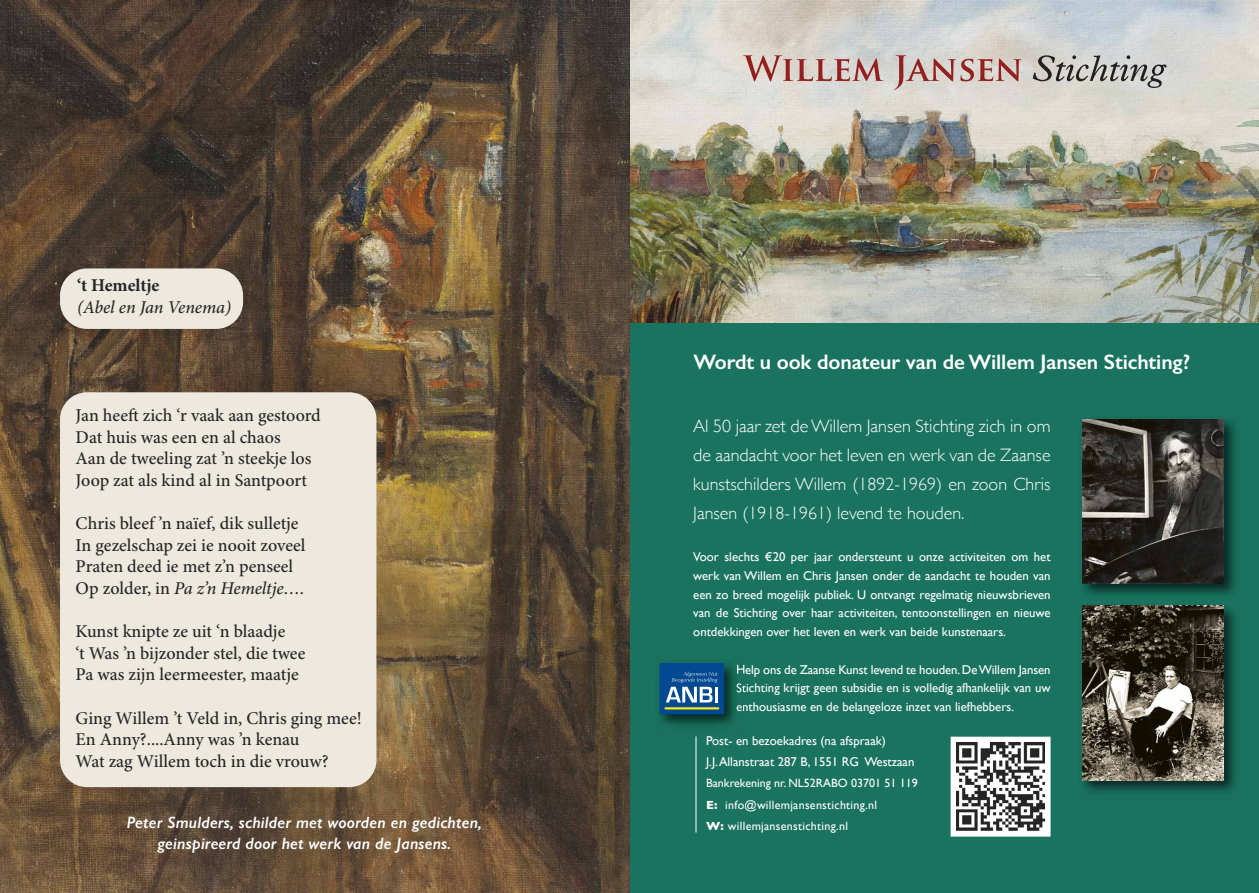
<style>
.page{position:relative;width:1259px;height:893px;background:#fff}
.page>*{position:absolute;margin:0;border:0;box-sizing:border-box;transform-origin:0 0}
.t1{font:600 21px "Gill Sans";letter-spacing:-.005em;color:#fff}
.t2{font:500 18px "Minion Pro";color:#272526}
.t3{font:300 18px/29.1px "Gill Sans";color:#fff;text-align:justify}
.t4{font:italic 500 18px "Minion Pro";letter-spacing:-.005em;color:#272526}
.t5{font:700 18px "Minion Pro";letter-spacing:-.005em;color:#272526}
.t6{font:italic 600 16.5px "Gill Sans";letter-spacing:.01em;color:#fff}
.t7{font:12.75px/18.8px "Gill Sans";color:#fff;text-align:justify}
.t8{font:12px "Gill Sans";letter-spacing:.025em;color:#fff}
.t9{font:12px "Gill Sans";color:#fff}
.s1{font-style:normal}
.s2{font-weight:700}
</style>
<div class="page">
<div style="left:629px;top:322px;width:630px;height:571px;background:#1a735f"></div>
<img style="left:659px;top:663px;width:85px;height:63px">
<svg style="left:737px;top:665px;width:7px;height:11px"></svg>
<svg style="left:736px;top:683px;width:8px;height:12px"></svg>
<svg style="left:736px;top:702px;width:8px;height:9px"></svg>
<div style="left:659px;top:663px;width:65px;height:51px;background:#014990;border-radius:2px"></div>
<svg style="left:666px;top:672px;width:51px;height:30px"></svg>
<hr style="left:664px;top:707px;width:55px;height:2px;background:#ffee01">
<img style="left:629px;top:0;width:630px;height:322px">
<svg style="left:743px;top:55px;width:140px;height:26px;background:#c6a5a0"></svg>
<svg style="left:894px;top:55px;width:127px;height:35px;background:#c9afaa"></svg>
<svg style="left:1032px;top:55px;width:134px;height:33px;background:#b1afac"></svg>
<img style="left:1082px;top:419px;width:154px;height:177px">
<img style="left:1082px;top:420px;width:142px;height:164px">
<img style="left:1082px;top:605px;width:154px;height:188px">
<img style="left:1082px;top:606px;width:142px;height:175px">
<div style="left:950px;top:737px;width:100px;height:100px;border:6px solid #fff"></div>
<img style="left:956px;top:743px;width:88px;height:88px">
<hr style="left:695px;top:736px;width:1px;height:97px;background:#fff">
<img style="left:0;top:0;width:629px;height:893px">
<div style="left:60px;top:392px;width:316px;height:395px;background:#ede9df;border-radius:27px"></div>
<div style="left:60px;top:268px;width:183px;height:61px;background:#ede9df;border-radius:27px"></div>
<p class="t5" style="left:77px;top:274px;width:84px">‘t Hemeltje</p>
<p class="t4" style="left:77px;top:300px;width:156px">(Abel en Jan Venema)</p>
<p class="t2" style="left:76px;top:408px;width:247px">Jan heeft zich ‘r vaak aan gestoord</p>
<p class="t2" style="left:76px;top:430px;width:207px">Dat huis was een en al chaos</p>
<p class="t2" style="left:76px;top:452px;width:237px">Aan de tweeling zat ’n steekje los</p>
<p class="t2" style="left:76px;top:473px;width:233px">Joop zat als kind al in Santpoort</p>
<p class="t2" style="left:76px;top:516px;width:224px">Chris bleef ’n naïef, dik sulletje</p>
<p class="t2" style="left:76px;top:538px;width:231px">In gezelschap zei ie nooit zoveel</p>
<p class="t2" style="left:76px;top:560px;width:219px">Praten deed ie met z’n penseel</p>
<p class="t4" style="left:76px;top:581px;width:230px"><span class="s1">Op zolder, in</span> Pa z’n Hemeltje….</p>
<p class="t2" style="left:76px;top:624px;width:211px">Kunst knipte ze uit ‘n blaadje</p>
<p class="t2" style="left:76px;top:646px;width:231px">‘t Was ’n bijzonder stel, die twee</p>
<p class="t2" style="left:76px;top:668px;width:225px">Pa was zijn leermeester, maatje</p>
<p class="t2" style="left:76px;top:711px;width:288px">Ging Willem ’t Veld in, Chris ging mee!</p>
<p class="t2" style="left:76px;top:732px;width:225px">En Anny?....Anny was ’n kenau</p>
<p class="t2" style="left:76px;top:754px;width:254px">Wat zag Willem toch in die vrouw?</p>
<p class="t1" style="left:693px;top:349px;width:498px">Wordt u ook donateur van de Willem Jansen Stichting?</p>
<p class="t3" style="left:693px;top:412px;width:359px">Al 50 jaar zet de Willem Jansen Stichting zich in om de aandacht voor het leven en werk van de Zaanse kunstschilders Willem (1892-1969) en zoon Chris Jansen (1918-1961) levend te houden.</p>
<p class="t7" style="left:693px;top:547px;width:359px">Voor slechts €20 per jaar ondersteunt u onze activiteiten om het werk van Willem en Chris Jansen onder de aandacht te houden van een zo breed mogelijk publiek. U ontvangt regelmatig nieuwsbrieven van de Stichting over haar activiteiten, tentoonstellingen en nieuwe ontdekkingen over het leven en werk van beide kunstenaars.</p>
<p class="t7" style="left:736px;top:660px;width:316px">Help ons de Zaanse Kunst levend te houden. De Willem Jansen Stichting krijgt geen subsidie en is volledig afhankelijk van uw enthousiasme en de belangeloze inzet van liefhebbers.</p>
<p class="t7" style="left:706px;top:731px;width:210px;line-height:21px">Post- en bezoekadres (na afspraak)<br>J.J. Allanstraat 287 B, 1551 RG Westzaan</p>
<p class="t9" style="left:706px;top:776px;width:213px">Bankrekening nr. NL52RABO 03701 51 119</p>
<p class="t8" style="left:706px;top:797px;width:173px"><span class="s2">E:</span> info@willemjansenstichting.nl</p>
<p class="t6" style="left:127px;top:813px;width:357px">Peter Smulders, schilder met woorden en gedichten,</p>
<p class="t8" style="left:706px;top:818px;width:143px"><span class="s2">W:</span> willemjansenstichting.nl</p>
<p class="t6" style="left:157px;top:834px;width:295px">geinspireerd door het werk van de Jansens.</p>
</div>
